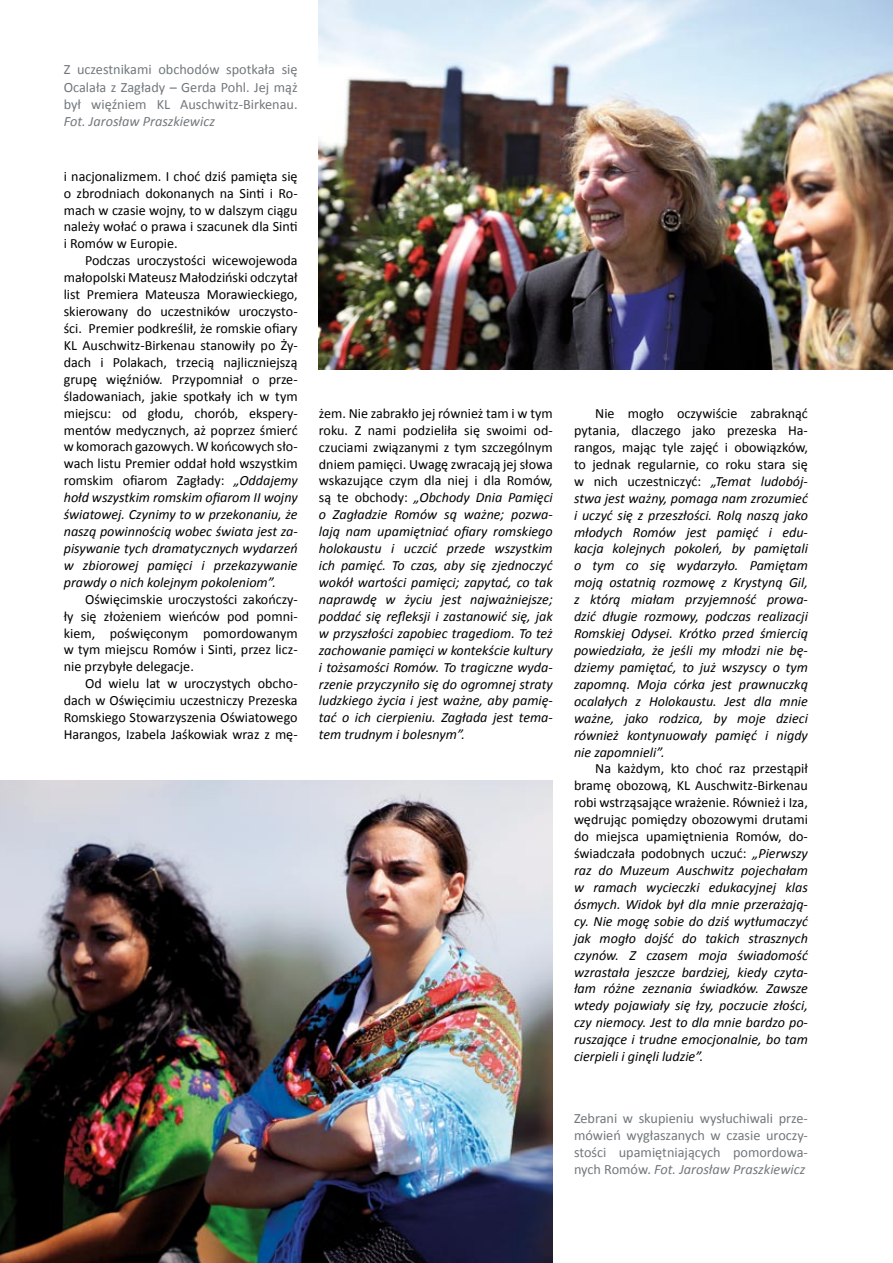
<style>
.page{position:relative;width:893px;height:1263px;background:#fff}
.page>*{position:absolute;margin:0;border:0;box-sizing:border-box;transform-origin:0 0}
.t1{font:14.25px/17.1px "Calibri";color:#72787d;text-align:justify}
.t2{font:italic 14.25px "Calibri";color:#72787d}
.t3{font:italic 14.1px/17px "Calibri";color:#000;text-align:justify}
.t4{font:14.1px/17px "Calibri";color:#000;text-align:justify}
.s1{font-style:italic}
.s2{font-style:normal}
</style>
<div class="page">
<img style="left:319px;top:0;width:574px;height:370px">
<img style="left:0;top:781px;width:553px;height:482px">
<svg style="left:64px;top:1195px;width:8px;height:13px"></svg>
<p class="t1" style="left:64px;top:60px;width:235px">Z uczestnikami obchodów spotkała się Ocalała z Zagłady – Gerda Pohl. Jej mąż był więźniem KL Auschwitz-Birkenau.</p>
<p class="t2" style="left:64px;top:112px;width:153px">Fot. Jarosław Praszkiewicz</p>
<p class="t4" style="left:64px;top:167px;width:235px">i nacjonalizmem. I choć dziś pamięta się o zbrodniach dokonanych na Sinti i Ro&shy;mach w czasie wojny, to w dalszym ciągu należy wołać o prawa i szacunek dla Sinti i Romów w Europie.</p>
<p class="t4" style="left:64px;top:251px;width:235px;text-indent:21px">Podczas uroczystości wicewojewoda małopolski Mateusz Małodziński odczytał list Premiera Mateusza Morawieckiego, skierowany do uczestników uroczysto&shy;ści. Premier podkreślił, że romskie ofiary KL Auschwitz-Birkenau stanowiły po Ży&shy;dach i Polakach, trzecią najliczniejszą grupę więźniów. Przypomniał o prze&shy;śladowaniach, jakie spotkały ich w tym miejscu: od głodu, chorób, ekspery&shy;mentów medycznych, aż poprzez śmierć w komorach gazowych. W końcowych sło&shy;wach listu Premier oddał hołd wszystkim romskim ofiarom Zagłady: <span class="s1">„Oddajemy hołd wszystkim romskim ofiarom II wojny światowej. Czynimy to w przekonaniu, że naszą powinnością wobec świata jest za&shy;pisywanie tych dramatycznych wydarzeń w zbiorowej pamięci i przekazywanie prawdy o nich kolejnym pokoleniom”.</span></p>
<p class="t4" style="left:64px;top:590px;width:235px;text-indent:21px">Oświęcimskie uroczystości zakończy&shy;ły się złożeniem wieńców pod pomni&shy;kiem, poświęconym pomordowanym w tym miejscu Romów i Sinti, przez licz&shy;nie przybyłe delegacje.</p>
<p class="t4" style="left:64px;top:674px;width:235px;text-indent:21px">Od wielu lat w uroczystych obcho&shy;dach w Oświęcimiu uczestniczy Prezeska Romskiego Stowarzyszenia Oświatowego Harangos, Izabela Jaśkowiak wraz z mę-</p>
<p class="t3" style="left:319px;top:404px;width:235px"><span class="s2">żem. Nie zabrakło jej również tam i w tym roku. Z nami podzieliła się swoimi od&shy;czuciami związanymi z tym szczególnym dniem pamięci. Uwagę zwracają jej słowa wskazujące czym dla niej i dla Romów, są te obchody:</span> „Obchody Dnia Pamięci o Zagładzie Romów są ważne; pozwa&shy;lają nam upamiętniać ofiary romskiego holokaustu i uczcić przede wszystkim ich pamięć. To czas, aby się zjednoczyć wokół wartości pamięci; zapytać, co tak naprawdę w życiu jest najważniejsze; poddać się refleksji i zastanowić się, jak w przyszłości zapobiec tragediom. To też zachowanie pamięci w kontekście kultury i tożsamości Romów. To tragiczne wyda&shy;rzenie przyczyniło się do ogromnej straty ludzkiego życia i jest ważne, aby pamię&shy;tać o ich cierpieniu. Zagłada jest tema&shy;tem trudnym i bolesnym”.</p>
<p class="t3" style="left:574px;top:404px;width:235px;text-indent:21px"><span class="s2">Nie mogło oczywiście zabraknąć pytania, dlaczego jako prezeska Ha&shy;rangos, mając tyle zajęć i obowiązków, to jednak regularnie, co roku stara się w nich uczestniczyć:</span> „Temat ludobój&shy;stwa jest ważny, pomaga nam zrozumieć i uczyć się z przeszłości. Rolą naszą jako młodych Romów jest pamięć i edu&shy;kacja kolejnych pokoleń, by pamiętali o tym co się wydarzyło. Pamiętam moją ostatnią rozmowę z Krystyną Gil, z którą miałam przyjemność prowa&shy;dzić długie rozmowy, podczas realizacji Romskiej Odysei. Krótko przed śmiercią powiedziała, że jeśli my młodzi nie bę&shy;dziemy pamiętać, to już wszyscy o tym zapomną. Moja córka jest prawnuczką ocalałych z Holokaustu. Jest dla mnie ważne, jako rodzica, by moje dzieci również kontynuowały pamięć i nigdy nie zapomnieli”.</p>
<p class="t3" style="left:574px;top:760px;width:235px;text-indent:21px"><span class="s2">Na każdym, kto choć raz przestąpił bramę obozową, KL Auschwitz-Birkenau robi wstrząsające wrażenie. Również i Iza, wędrując pomiędzy obozowymi drutami do miejsca upamiętnienia Romów, do&shy;świadczała podobnych uczuć:</span> „Pierwszy raz do Muzeum Auschwitz pojechałam w ramach wycieczki edukacyjnej klas ósmych. Widok był dla mnie przerażają&shy;cy. Nie mogę sobie do dziś wytłumaczyć jak mogło dojść do takich strasznych czynów. Z czasem moja świadomość wzrastała jeszcze bardziej, kiedy czyta&shy;łam różne zeznania świadków. Zawsze wtedy pojawiały się łzy, poczucie złości, czy niemocy. Jest to dla mnie bardzo po&shy;ruszające i trudne emocjonalnie, bo tam cierpieli i ginęli ludzie”.</p>
<p class="t1" style="left:574px;top:1109px;width:235px">Zebrani w skupieniu wysłuchiwali prze&shy;mówień wygłaszanych w czasie uroczy&shy;stości upamiętniających pomordowa&shy;nych Romów. <span class="s1">Fot. Jarosław Praszkiewicz</span></p>
</div>
